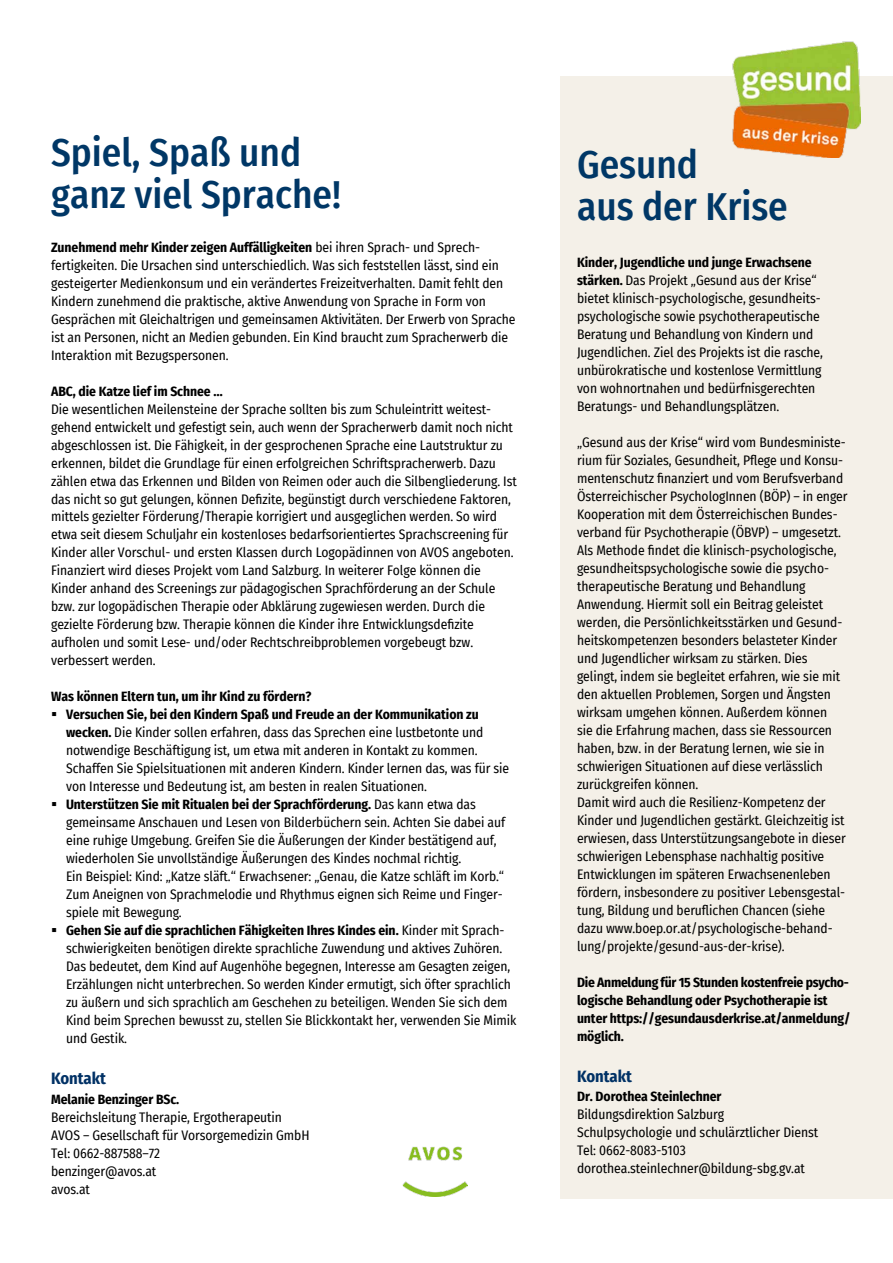
<style>
.page{position:relative;width:893px;height:1263px;background:#fff}
.page>*{position:absolute;margin:0;border:0;box-sizing:border-box;transform-origin:0 0}
.t1{font:500 39px/42px "Fira Sans Condensed";color:#003766}
.t2{font:700 16.5px "Fira Sans Condensed";letter-spacing:-.005em;color:#003165}
.t3{font:13.5px/18px "Fira Sans Condensed";letter-spacing:-.005em;color:#000}
.t4{font:700 13.5px/18px "Fira Sans Condensed";letter-spacing:-.005em;color:#000}
.s1{font-weight:700}
</style>
<div class="page">
<div style="left:560px;top:77px;width:333px;height:1122px;background:#f4f0e8"></div>
<img style="left:733px;top:41px;width:127px;height:116px">
<img style="left:403px;top:1147px;width:64px;height:50px">
<h1 class="t1" style="left:51px;top:129px;width:291px">Spiel, Spaß und ganz viel Sprache!</h1>
<p class="t3" style="left:51px;top:237px;width:466px"><span class="s1">Zunehmend mehr Kinder zeigen Auffälligkeiten</span> bei ihren Sprach- und Sprech&shy;fertigkeiten. Die Ursachen sind unterschiedlich. Was sich feststellen lässt, sind ein gesteigerter Medienkonsum und ein verändertes Freizeitverhalten. Damit fehlt den Kindern zunehmend die praktische, aktive Anwendung von Sprache in Form von Gesprächen mit Gleichaltrigen und gemeinsamen Aktivitäten. Der Erwerb von Sprache ist an Personen, nicht an Medien gebunden. Ein Kind braucht zum Spracherwerb die Interaktion mit Bezugspersonen.</p>
<p class="t4" style="left:51px;top:381px;width:173px">ABC, die Katze lief im Schnee …</p>
<p class="t3" style="left:51px;top:399px;width:467px">Die wesentlichen Meilensteine der Sprache sollten bis zum Schuleintritt weitest&shy;gehend entwickelt und gefestigt sein, auch wenn der Spracherwerb damit noch nicht abgeschlossen ist. Die Fähigkeit, in der gesprochenen Sprache eine Lautstruktur zu erkennen, bildet die Grundlage für einen erfolgreichen Schriftspracherwerb. Dazu zählen etwa das Erkennen und Bilden von Reimen oder auch die Silbengliederung. Ist das nicht so gut gelungen, können Defizite, begünstigt durch verschiedene Faktoren, mittels gezielter Förderung/Therapie korrigiert und ausgeglichen werden. So wird etwa seit diesem Schuljahr ein kostenloses bedarfsorientiertes Sprachscreening für Kinder aller Vorschul- und ersten Klassen durch Logopädinnen von AVOS angeboten.<br>Finanziert wird dieses Projekt vom Land Salzburg. In weiterer Folge können die Kinder anhand des Screenings zur pädagogischen Sprachförderung an der Schule bzw. zur logopädischen Therapie oder Abklärung zugewiesen werden. Durch die gezielte Förderung bzw. Therapie können die Kinder ihre Entwicklungsdefizite aufholen und somit Lese- und/oder Rechtschreibproblemen vorgebeugt bzw. verbessert werden.</p>
<p class="t4" style="left:51px;top:687px;width:262px">Was können Eltern tun, um ihr Kind zu fördern?</p>
<p class="t3" style="left:66px;top:705px;width:445px;text-indent:-15px">▪ <span class="s1">Versuchen Sie, bei den Kindern Spaß und Freude an der Kommunikation zu wecken.</span> Die Kinder sollen erfahren, dass das Sprechen eine lustbetonte und notwendige Beschäftigung ist, um etwa mit anderen in Kontakt zu kommen.<br>Schaffen Sie Spielsituationen mit anderen Kindern. Kinder lernen das, was für sie von Interesse und Bedeutung ist, am besten in realen Situationen.</p>
<p class="t3" style="left:66px;top:795px;width:441px;text-indent:-15px">▪ <span class="s1">Unterstützen Sie mit Ritualen bei der Sprachförderung.</span> Das kann etwa das gemeinsame Anschauen und Lesen von Bilderbüchern sein. Achten Sie dabei auf eine ruhige Umgebung. Greifen Sie die Äußerungen der Kinder bestätigend auf, wiederholen Sie unvollständige Äußerungen des Kindes nochmal richtig.<br>Ein Beispiel: Kind: „Katze släft.“ Erwachsener: „Genau, die Katze schläft im Korb.“ Zum Aneignen von Sprachmelodie und Rhythmus eignen sich Reime und Finger&shy;spiele mit Bewegung.</p>
<p class="t3" style="left:66px;top:921px;width:452px;text-indent:-15px">▪ <span class="s1">Gehen Sie auf die sprachlichen Fähigkeiten Ihres Kindes ein.</span> Kinder mit Sprach&shy;schwierigkeiten benötigen direkte sprachliche Zuwendung und aktives Zuhören.<br>Das bedeutet, dem Kind auf Augenhöhe begegnen, Interesse am Gesagten zeigen, Erzählungen nicht unterbrechen. So werden Kinder ermutigt, sich öfter sprachlich zu äußern und sich sprachlich am Geschehen zu beteiligen. Wenden Sie sich dem Kind beim Sprechen bewusst zu, stellen Sie Blickkontakt her, verwenden Sie Mimik und Gestik.</p>
<p class="t2" style="left:51px;top:1065px;width:56px">Kontakt</p>
<p class="t4" style="left:51px;top:1089px;width:130px">Melanie Benzinger BSc.</p>
<p class="t3" style="left:51px;top:1107px;width:260px">Bereichsleitung Therapie, Ergotherapeutin<br>AVOS – Gesellschaft für Vorsorgemedizin GmbH<br>Tel: 0662-887588–72<br>benzinger@avos.at<br>avos.at</p>
<h1 class="t1" style="left:577px;top:141px;width:212px">Gesund<br>aus der Krise</h1>
<p class="t3" style="left:577px;top:253px;width:247px"><span class="s1">Kinder, Jugendliche und junge Erwachsene stärken.</span> Das Projekt „Gesund aus der Krise“ bietet klinisch-psychologische, gesundheits&shy;psychologische sowie psychotherapeutische Beratung und Behandlung von Kindern und Jugendlichen. Ziel des Projekts ist die rasche, unbürokratische und kostenlose Vermittlung von wohnortnahen und bedürfnisgerechten Beratungs- und Behandlungsplätzen.</p>
<p class="t3" style="left:577px;top:432px;width:272px">„Gesund aus der Krise“ wird vom Bundesministe&shy;rium für Soziales, Gesundheit, Pflege und Konsu&shy;mentenschutz finanziert und vom Berufsverband Österreichischer PsychologInnen (BÖP) – in enger Kooperation mit dem Österreichischen Bundes&shy;verband für Psychotherapie (ÖBVP) – umgesetzt.<br>Als Methode findet die klinisch-psychologische, gesundheitspsychologische sowie die psycho&shy;therapeutische Beratung und Behandlung Anwendung. Hiermit soll ein Beitrag geleistet werden, die Persönlichkeitsstärken und Gesund&shy;heitskompetenzen besonders belasteter Kinder und Jugendlicher wirksam zu stärken. Dies gelingt, indem sie begleitet erfahren, wie sie mit den aktuellen Problemen, Sorgen und Ängsten wirksam umgehen können. Außerdem können<br>sie die Erfahrung machen, dass sie Ressourcen haben, bzw. in der Beratung lernen, wie sie in schwierigen Situationen auf diese verlässlich zurückgreifen können.<br>Damit wird auch die Resilienz-Kompetenz der Kinder und Jugendlichen gestärkt. Gleichzeitig ist erwiesen, dass Unterstützungsangebote in dieser schwierigen Lebensphase nachhaltig positive Entwicklungen im späteren Erwachsenenleben fördern, insbesondere zu positiver Lebensgestal&shy;tung, Bildung und beruflichen Chancen (siehe dazu www.boep.or.at/psychologische-behand&shy;lung/projekte/gesund-aus-der-krise).</p>
<p class="t4" style="left:577px;top:972px;width:275px">Die Anmeldung für 15 Stunden kostenfreie psycho&shy;logische Behandlung oder Psychotherapie ist unter https://gesundausderkrise.at/anmeldung/ möglich.</p>
<p class="t2" style="left:577px;top:1062px;width:56px">Kontakt</p>
<p class="t4" style="left:577px;top:1086px;width:146px">Dr. Dorothea Steinlechner</p>
<p class="t3" style="left:577px;top:1105px;width:243px">Bildungsdirektion Salzburg Schulpsychologie und schulärztlicher Dienst Tel: 0662-8083-5103 dorothea.steinlechner@bildung-sbg.gv.at</p>
</div>
